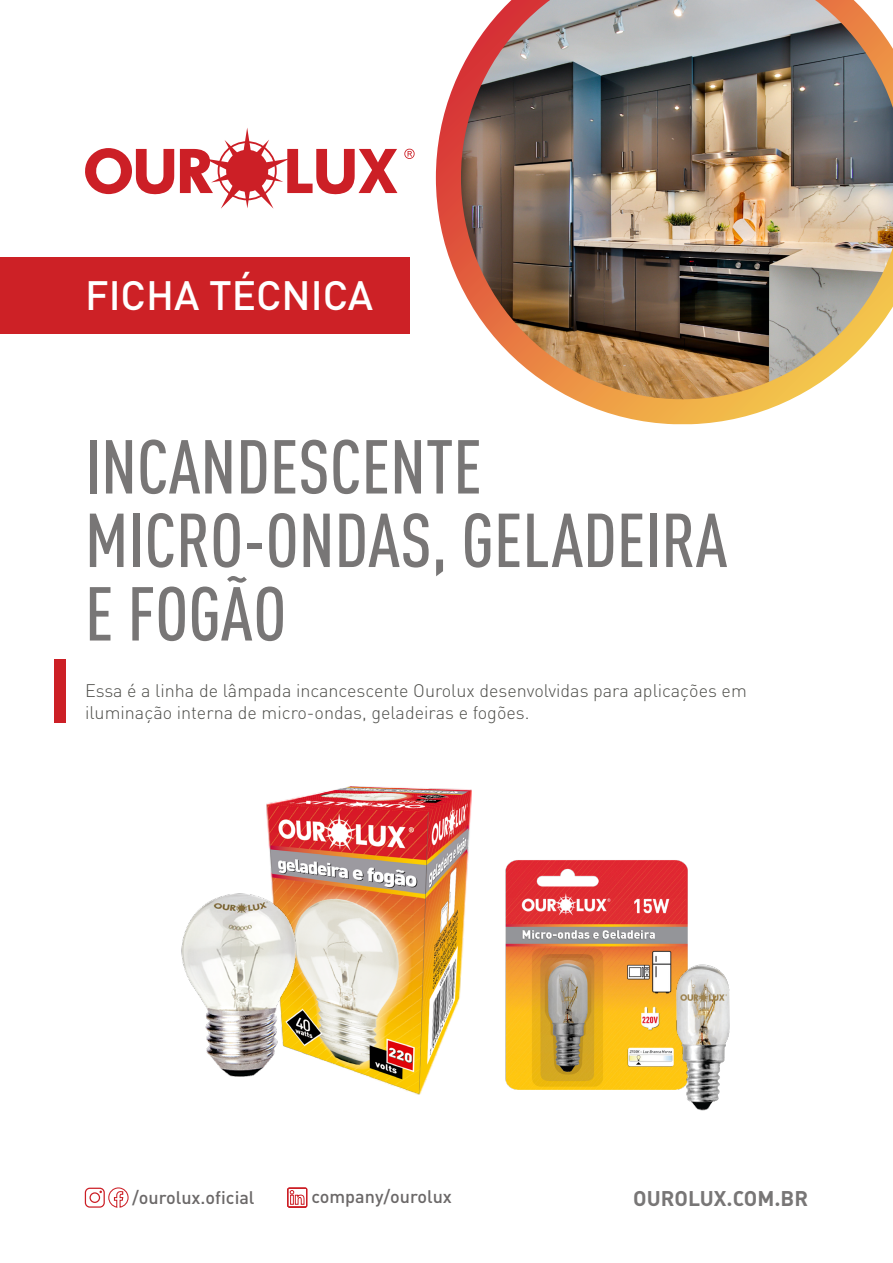
<style>
.page{position:relative;width:893px;height:1263px;background:#fff}
.page>*{position:absolute;margin:0;border:0;box-sizing:border-box;transform-origin:0 0}
.t1{font:500 75px/73.5px "DIN Cond";color:#787676}
.t2{font:500 40.5px "DIN";color:#fff}
.t3{font:21px "DIN Bold Alternate";color:#787676}
.t4{font:300 18px/21.6px "DIN";color:#4e4e4a}
.t5{font:500 18px "DIN";color:#6b6868}
</style>
<div class="page">
<div style="left:0;top:257px;width:410px;height:77px;background:#cd2126"></div>
<svg style="left:404px;top:149px;width:11px;height:10px"></svg>
<svg style="left:85px;top:148px;width:89px;height:47px"></svg>
<svg style="left:180px;top:128px;width:217px;height:81px"></svg>
<svg style="left:84px;top:1187px;width:45px;height:21px"></svg>
<svg style="left:287px;top:1187px;width:20px;height:21px"></svg>
<img style="left:436px;top:0;width:457px;height:424px">
<div style="left:54px;top:660px;width:11px;height:63px;background:#cc1f26"></div>
<img style="left:505px;top:860px;width:183px;height:230px">
<img style="left:266px;top:786px;width:206px;height:309px">
<img style="left:181px;top:882px;width:141px;height:212px">
<img style="left:658px;top:952px;width:72px;height:159px">
<h2 class="t2" style="left:85px;top:269px;width:290px">FICHA TÉCNICA</h2>
<h1 class="t1" style="left:85px;top:429px;width:644px">INCANDESCENTE<br>MICRO-ONDAS, GELADEIRA<br>E FOGÃO</h1>
<p class="t4" style="left:85px;top:679px;width:663px">Essa é a linha de lâmpada incancescente Ourolux desenvolvidas para aplicações em iluminação interna de micro-ondas, geladeiras e fogões.</p>
<p class="t5" style="left:132px;top:1186px;width:124px">/ourolux.oficial</p>
<p class="t5" style="left:311px;top:1184px;width:142px">company/ourolux</p>
<p class="t3" style="left:633px;top:1184px;width:176px">OUROLUX.COM.BR</p>
</div>
